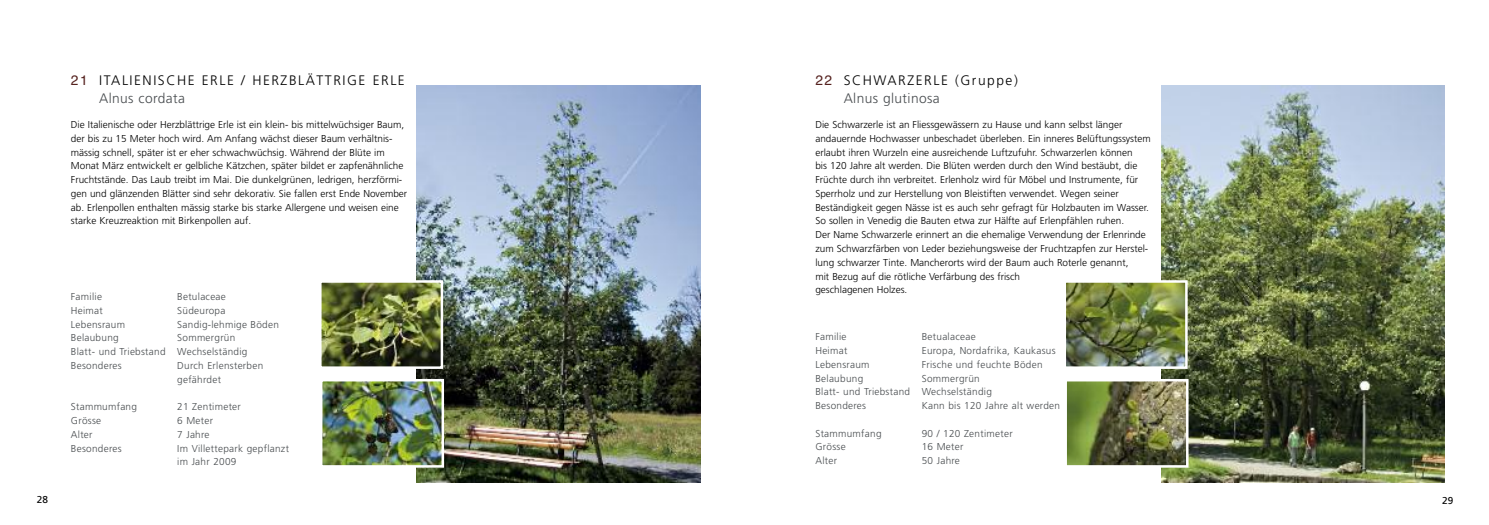
<style>
.page{position:relative;width:1489px;height:525px;background:#fff}
.page>*{position:absolute;margin:0;border:0;box-sizing:border-box;transform-origin:0 0}
.t1{font:300 13.75px/18.8px "Frutiger";letter-spacing:.11em;color:#000}
.t2{font:300 10px/13.8px "Frutiger";color:#000}
.t3{font:300 10px/13.8px "Frutiger";letter-spacing:.03em;color:#474b4e}
.t4{font:10px "Frutiger";color:#000}
.s1{font-family:"Helvetica";font-weight:400;color:#55221f}
.s2{color:#474b4e}
</style>
<div class="page">
<img style="left:1161px;top:86px;width:283px;height:396px">
<img style="left:1066px;top:283px;width:118px;height:83px">
<div style="left:1063px;top:280px;width:124px;height:89px;border:2px solid #fff"></div>
<img style="left:1067px;top:382px;width:118px;height:82px">
<div style="left:1064px;top:379px;width:124px;height:88px;border:2px solid #fff"></div>
<img style="left:416px;top:86px;width:284px;height:396px">
<img style="left:322px;top:283px;width:118px;height:83px">
<div style="left:319px;top:280px;width:124px;height:89px;border:2px solid #fff"></div>
<img style="left:323px;top:382px;width:118px;height:82px">
<div style="left:320px;top:379px;width:124px;height:88px;border:2px solid #fff"></div>
<h1 class="t1" style="left:99px;top:71px;width:307px;text-indent:-28px"><span class="s1">21</span> ITALIENISCHE ERLE / HERZBLÄTTRIGE ERLE<br><span class="s2">Alnus cordata</span></h1>
<p class="t2" style="left:71px;top:118px;width:338px">Die Italienische oder Herzblättrige Erle ist ein klein- bis mittelwüchsiger Baum, der bis zu 15 Meter hoch wird. Am Anfang wächst dieser Baum verhältnis&shy;mässig schnell, später ist er eher schwachwüchsig. Während der Blüte im Monat März entwickelt er gelbliche Kätzchen, später bildet er zapfenähnliche Fruchtstände. Das Laub treibt im Mai. Die dunkelgrünen, ledrigen, herzförmi&shy;gen und glänzenden Blätter sind sehr dekorativ. Sie fallen erst Ende November ab. Erlenpollen enthalten mässig starke bis starke Allergene und weisen eine starke Kreuzreaktion mit Birkenpollen auf.</p>
<p class="t4" style="left:37px;top:495px;width:13px">28</p>
<p class="t3" style="left:71px;top:290px;width:33px">Familie</p>
<p class="t3" style="left:177px;top:290px;width:50px">Betulaceae</p>
<p class="t3" style="left:71px;top:304px;width:33px">Heimat</p>
<p class="t3" style="left:177px;top:304px;width:50px">Südeuropa</p>
<p class="t3" style="left:71px;top:318px;width:56px">Lebensraum</p>
<p class="t3" style="left:177px;top:318px;width:103px">Sandig-lehmige Böden</p>
<p class="t3" style="left:71px;top:331px;width:49px">Belaubung</p>
<p class="t3" style="left:71px;top:331px;width:178px;text-indent:106px">Sommergrün<br>Blatt- und Triebstand Wechselständig<br>Besonderes</p>
<p class="t3" style="left:177px;top:359px;width:87px">Durch Erlensterben gefährdet</p>
<p class="t3" style="left:71px;top:400px;width:68px">Stammumfang</p>
<p class="t3" style="left:177px;top:400px;width:65px">21 Zentimeter</p>
<p class="t3" style="left:71px;top:414px;width:32px">Grösse</p>
<p class="t3" style="left:177px;top:414px;width:37px">6 Meter</p>
<p class="t3" style="left:71px;top:428px;width:23px">Alter</p>
<p class="t3" style="left:177px;top:428px;width:34px">7 Jahre</p>
<p class="t3" style="left:71px;top:441px;width:52px">Besonderes</p>
<p class="t3" style="left:177px;top:441px;width:113px">Im Villettepark gepflanzt im Jahr 2009</p>
<h1 class="t1" style="left:843px;top:71px;width:175px;text-indent:-28px"><span class="s1">22</span> SCHWARZERLE (Gruppe)<br><span class="s2">Alnus glutinosa</span></h1>
<p class="t2" style="left:815px;top:118px;width:337px">Die Schwarzerle ist an Fliessgewässern zu Hause und kann selbst länger andauernde Hochwasser unbeschadet überleben. Ein inneres Belüftungssystem erlaubt ihren Wurzeln eine ausreichende Luftzufuhr. Schwarzerlen können<br>bis 120 Jahre alt werden. Die Blüten werden durch den Wind bestäubt, die Früchte durch ihn verbreitet. Erlenholz wird für Möbel und Instrumente, für Sperrholz und zur Herstellung von Bleistiften verwendet. Wegen seiner Beständigkeit gegen Nässe ist es auch sehr gefragt für Holzbauten im Wasser.<br>So sollen in Venedig die Bauten etwa zur Hälfte auf Erlenpfählen ruhen.<br>Der Name Schwarzerle erinnert an die ehemalige Verwendung der Erlenrinde zum Schwarzfärben von Leder beziehungsweise der Fruchtzapfen zur Herstel&shy;lung schwarzer Tinte. Mancherorts wird der Baum auch Roterle genannt,<br>mit Bezug auf die rötliche Verfärbung des frisch<br>geschlagenen Holzes.</p>
<p class="t3" style="left:815px;top:330px;width:33px">Familie</p>
<p class="t3" style="left:921px;top:330px;width:55px">Betualaceae</p>
<p class="t3" style="left:815px;top:344px;width:33px">Heimat</p>
<p class="t3" style="left:921px;top:344px;width:135px">Europa, Nordafrika, Kaukasus</p>
<p class="t3" style="left:815px;top:358px;width:56px">Lebensraum</p>
<p class="t3" style="left:921px;top:358px;width:122px">Frische und feuchte Böden</p>
<p class="t3" style="left:815px;top:372px;width:49px">Belaubung</p>
<p class="t3" style="left:815px;top:372px;width:178px;text-indent:106px">Sommergrün<br>Blatt- und Triebstand Wechselständig<br>Besonderes</p>
<p class="t3" style="left:921px;top:399px;width:140px">Kann bis 120 Jahre alt werden</p>
<p class="t3" style="left:815px;top:427px;width:68px">Stammumfang</p>
<p class="t3" style="left:921px;top:427px;width:92px">90 / 120 Zentimeter</p>
<p class="t3" style="left:815px;top:440px;width:32px">Grösse</p>
<p class="t3" style="left:921px;top:440px;width:43px">16 Meter</p>
<p class="t3" style="left:815px;top:454px;width:23px">Alter</p>
<p class="t3" style="left:921px;top:454px;width:40px">50 Jahre</p>
<p class="t4" style="left:1441px;top:496px;width:13px">29</p>
</div>
